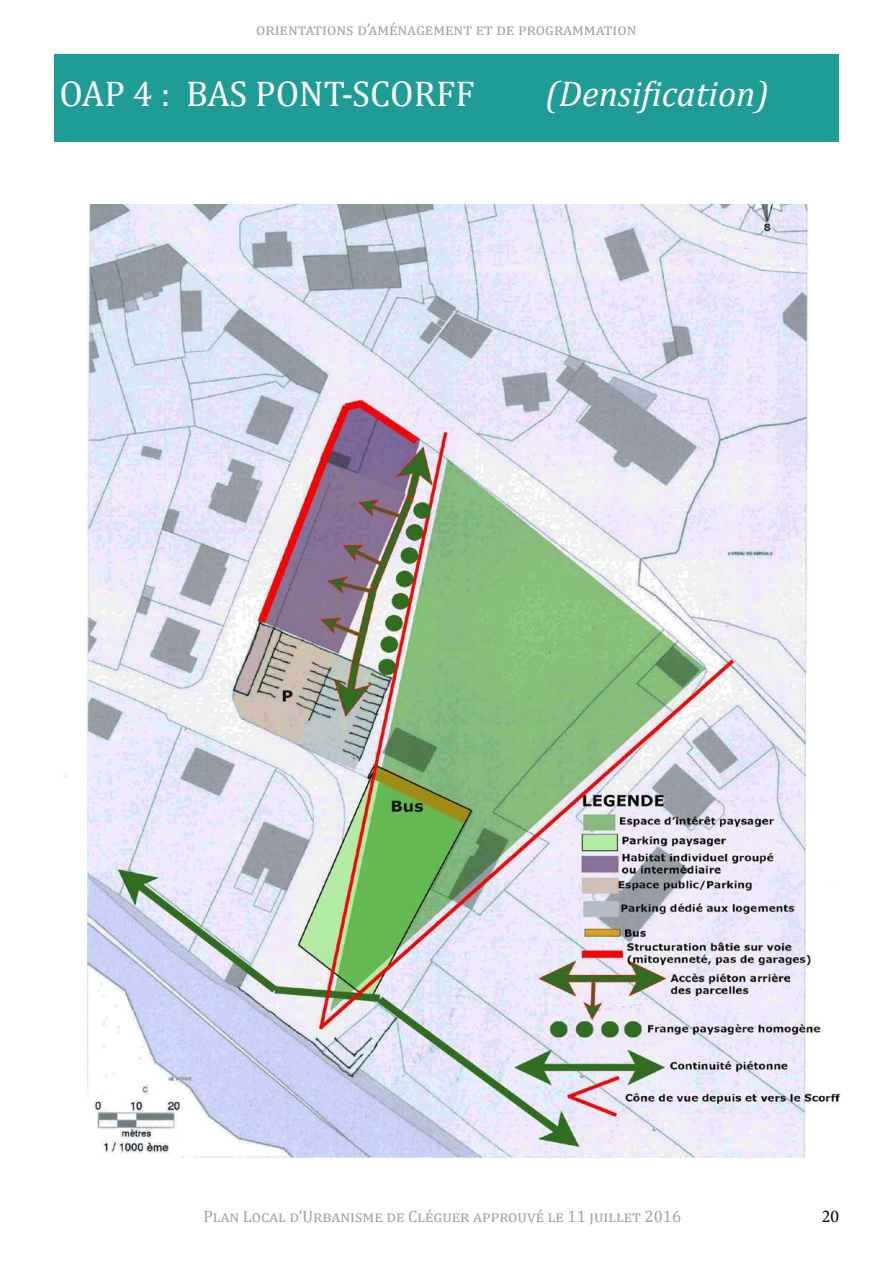
<style>
.page{position:relative;width:893px;height:1263px;background:#fff}
.page>*{position:absolute;margin:0;border:0;box-sizing:border-box;transform-origin:0 0}
.t1{font:36px "Cambria";color:#fff}
.t2{font:italic 36px "Cambria";color:#fff}
.t3{font:18px "Minion Pro";color:#000}
.t4{font:16.5px "Cambria";color:#a1a3a6}
.t5{font:16.5px "Cambria";letter-spacing:.055em;color:#a1a3a6}
</style>
<div class="page">
<div style="left:54px;top:54px;width:785px;height:87px;background:#1f9c95"></div>
<img style="left:64px;top:204px;width:777px;height:955px">
<p class="t5" style="left:256px;top:20px;width:382px">orientations d’aménagement et de programmation</p>
<h1 class="t1" style="left:60px;top:72px;width:417px">OAP 4 : BAS PONT-SCORFF</h1>
<h1 class="t2" style="left:546px;top:68px;width:225px">(Densification)</h1>
<p class="t4" style="left:203px;top:1206px;width:479px">Plan Local d’Urbanisme de Cléguer approuvé le 11 juillet 2016</p>
<p class="t3" style="left:822px;top:1209px;width:19px">20</p>
</div>
